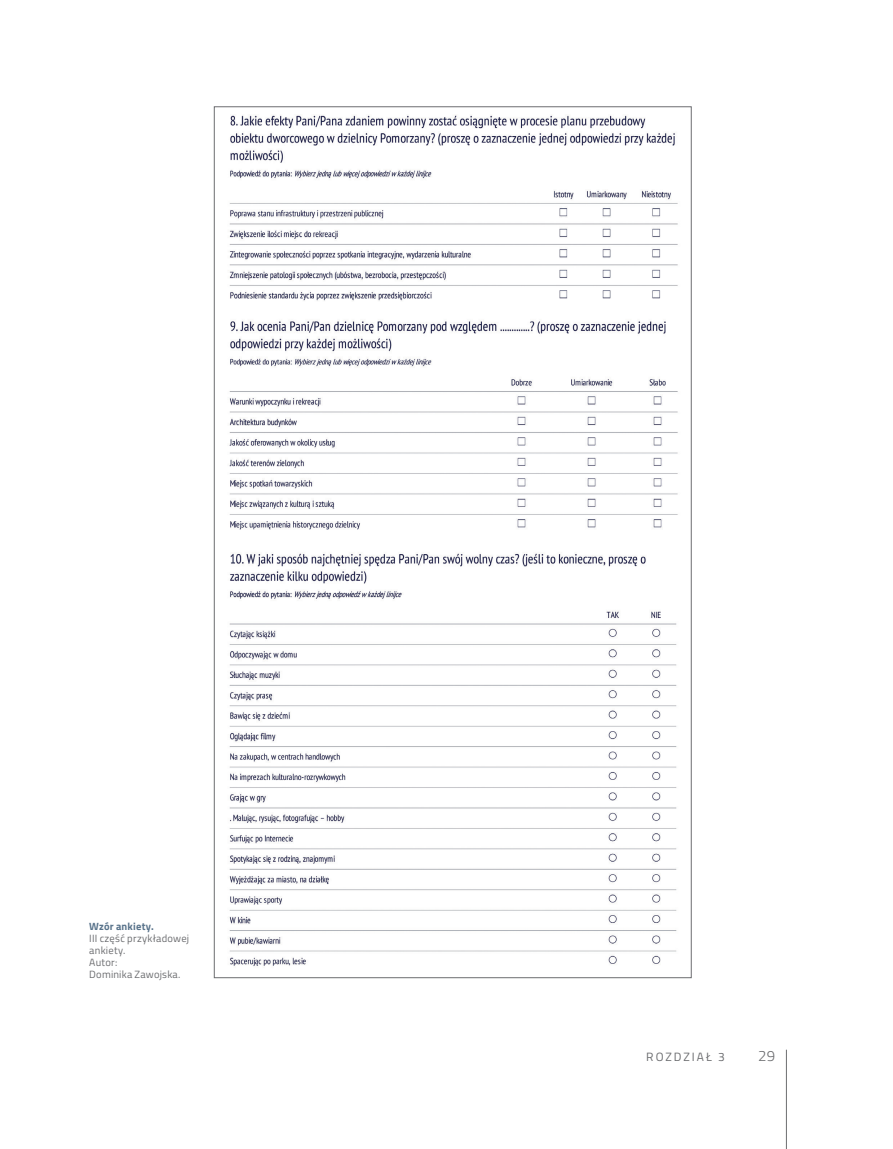
<style>
.page{position:relative;width:893px;height:1149px;background:#fff}
.page>*{position:absolute;margin:0;border:0;box-sizing:border-box;transform-origin:0 0}
.t1{font:300 15px "Titillium";color:#6c6d70}
.t2{font:12px "Titillium";letter-spacing:.16em;color:#6c6d70}
.t3{font:10.5px/12px "Titillium";letter-spacing:.02em;color:#6c6d70}
.t4{font:700 10.5px "Titillium";letter-spacing:.015em;color:#59738b}
</style>
<div class="page">
<hr style="left:786px;top:1049px;width:1px;height:99px;background:#6c6d70">
<img style="left:229px;top:115px;width:449px;height:415px">
<img style="left:228px;top:553px;width:449px;height:414px">
<p class="t4" style="left:89px;top:917px;width:66px">Wzór ankiety.</p>
<p class="t3" style="left:89px;top:931px;width:101px">III część przykładowej ankiety.<br>Autor:<br>Dominika Zawojska.</p>
<p class="t2" style="left:646px;top:1047px;width:80px">ROZDZIAŁ 3</p>
<h1 class="t1" style="left:758px;top:1044px;width:18px">29</h1>
</div>
